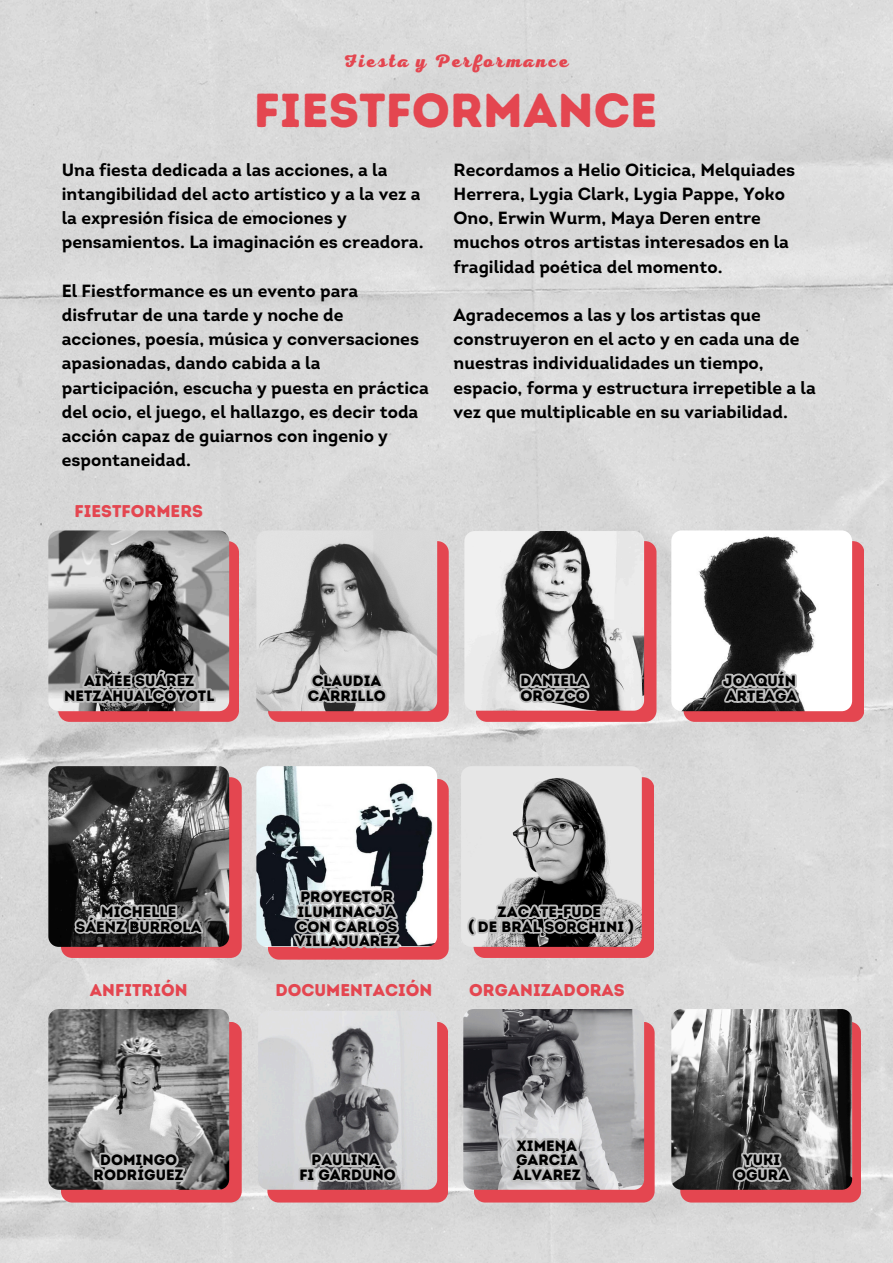
<style>
.page{position:relative;width:893px;height:1263px;background:#fff}
.page>*{position:absolute;margin:0;border:0;box-sizing:border-box;transform-origin:0 0}
.t1{font:47.7px "Intro Rust Base";color:#e44650}
.t2{font:18.23px "RTL Adam Script Heavy";letter-spacing:.11em;color:#e44650}
.t3{font:700 17.62px/24.2px "Intro";color:#000}
.t4{font:17.02px "Intro Rust Base";color:#e44650}
.t5{font:15px/14.6px "Intro Rust Base";color:#000;text-align:center}
</style>
<div class="page">
<img style="left:48px;top:1009px;width:181px;height:181px;border-radius:10px">
<img style="left:463px;top:1009px;width:181px;height:181px;border-radius:10px">
<img style="left:671px;top:1009px;width:181px;height:181px;border-radius:10px">
<img style="left:671px;top:530px;width:181px;height:181px;border-radius:10px">
<div style="left:461px;top:766px;width:181px;height:181px;background:#e6e6e6;border-radius:10px"></div>
<img style="left:48px;top:766px;width:181px;height:181px;border-radius:10px">
<img style="left:48px;top:530px;width:181px;height:181px;border-radius:10px">
<img style="left:464px;top:531px;width:180px;height:180px;border-radius:10px">
<img style="left:256px;top:530px;width:181px;height:181px;border-radius:10px">
<img style="left:256px;top:766px;width:181px;height:181px;border-radius:10px">
<svg style="left:474px;top:1022px;width:180px;height:180px;background:#9f8e91"></svg>
<svg style="left:680px;top:1022px;width:181px;height:180px;background:#837273"></svg>
<svg style="left:61px;top:1022px;width:181px;height:180px;background:#9b8687"></svg>
<svg style="left:476px;top:541px;width:180px;height:181px;background:#a49193"></svg>
<svg style="left:683px;top:541px;width:181px;height:181px"></svg>
<svg style="left:268px;top:779px;width:181px;height:181px"></svg>
<svg style="left:268px;top:541px;width:181px;height:181px;background:#b8a5a7"></svg>
<svg style="left:267px;top:1022px;width:181px;height:180px;background:#baa7ab"></svg>
<svg style="left:58px;top:541px;width:181px;height:181px;background:#968486"></svg>
<svg style="left:61px;top:777px;width:181px;height:181px;background:#675355"></svg>
<svg style="left:465px;top:777px;width:189px;height:181px;background:#b09d9e"></svg>
<p class="t2" style="left:343px;top:50px;width:227px">Fiesta y Performance</p>
<p class="t1" style="left:254px;top:82px;width:405px">FIESTFORMANCE</p>
<h3 class="t3" style="left:62px;top:159px;width:363px">Una fiesta dedicada a las acciones, a la intangibilidad del acto artístico y a la vez a la expresión física de emociones y pensamientos. La imaginación es creadora.</h3>
<h1 class="t3" style="left:62px;top:280px;width:298px">El Fiestformance es un evento para disfrutar de una tarde y noche de</h1>
<p class="t3" style="left:62px;top:329px;width:368px">acciones, poesía, música y conversaciones apasionadas, dando cabida a la participación, escucha y puesta en práctica del ocio, el juego, el hallazgo, es decir toda acción capaz de guiarnos con ingenio y espontaneidad.</p>
<p class="t4" style="left:74px;top:501px;width:130px">FIESTFORMERS</p>
<p class="t3" style="left:453px;top:159px;width:343px">Recordamos a Helio Oiticica, Melquiades Herrera, Lygia Clark, Lygia Pappe, Yoko Ono, Erwin Wurm, Maya Deren entre muchos otros artistas interesados en la fragilidad poética del momento.</p>
<p class="t3" style="left:453px;top:304px;width:364px">Agradecemos a las y los artistas que construyeron en el acto y en cada una de nuestras individualidades un tiempo, espacio, forma y estructura irrepetible a la vez que multiplicable en su variabilidad.</p>
<p class="t5" style="left:64px;top:674px;width:152px">AIMÉE SUÁREZ<br>NETZAHUALCÓYOTL</p>
<p class="t5" style="left:312px;top:674px;width:71px">CLAUDIA</p>
<p class="t5" style="left:308px;top:688px;width:80px">CARRILLO</p>
<p class="t5" style="left:520px;top:674px;width:69px">DANIELA</p>
<p class="t5" style="left:520px;top:688px;width:69px">OROZCO</p>
<h2 class="t5" style="left:723px;top:674px;width:74px">JOAQUÍN</h2>
<p class="t5" style="left:726px;top:688px;width:73px">ARTEAGA</p>
<p class="t5" style="left:101px;top:904px;width:77px">MICHELLE</p>
<p class="t5" style="left:76px;top:919px;width:127px">SÁENZ BURROLA</p>
<p class="t5" style="left:297px;top:890px;width:100px;text-align:left">PROYECTOR<br>ILUMINACJA</p>
<p class="t5" style="left:295px;top:919px;width:104px;text-align:left">CON CARLOS<br>VILLAJUAREZ</p>
<p class="t5" style="left:497px;top:904px;width:105px">ZACATE-FUDE</p>
<p class="t5" style="left:468px;top:919px;width:167px">( DE BRAL SORCHINI )</p>
<p class="t4" style="left:90px;top:980px;width:99px">ANFITRIÓN</p>
<p class="t5" style="left:94px;top:1152px;width:92px">DOMINGO<br>RODRÍGUEZ</p>
<p class="t4" style="left:275px;top:980px;width:158px">DOCUMENTACIÓN</p>
<p class="t4" style="left:469px;top:980px;width:157px">ORGANIZADORAS</p>
<p class="t5" style="left:311px;top:1152px;width:70px">PAULINA</p>
<h2 class="t5" style="left:299px;top:1167px;width:98px">FI GARDUÑO</h2>
<p class="t5" style="left:517px;top:1138px;width:62px">XIMENA</p>
<p class="t5" style="left:516px;top:1152px;width:63px">GARCÍA</p>
<p class="t5" style="left:513px;top:1167px;width:70px">ÁLVAREZ</p>
<h2 class="t5" style="left:743px;top:1152px;width:39px">YUKI</h2>
<p class="t5" style="left:734px;top:1167px;width:57px">OGURA</p>
</div>
